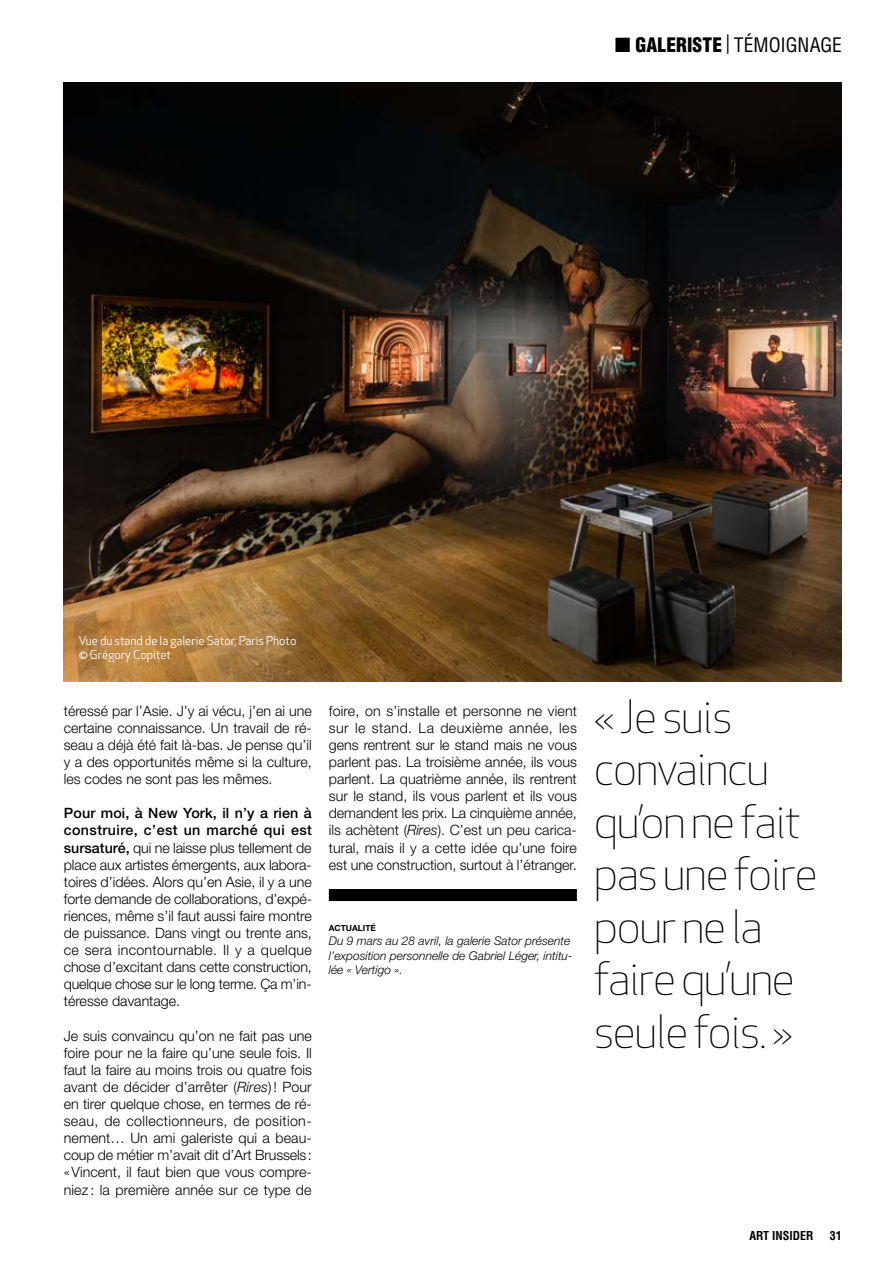
<style>
.page{position:relative;width:893px;height:1263px;background:#fff}
.page>*{position:absolute;margin:0;border:0;box-sizing:border-box;transform-origin:0 0}
.t1{font:300 45px/52.5px "Apex New";letter-spacing:-.03em;color:#000}
.t2{font:condensed 19.5px "Helvetica LT";letter-spacing:-.005em;color:#000}
.t3{font:900 condensed 19.5px "Helvetica LT";color:#000}
.t4{font:300 14.25px/17.1px "Helvetica Neue LT Std";color:#000;text-align:justify}
.t5{font:italic 300 12px/14.4px "Helvetica Neue LT Std";color:#000}
.t6{font:12px/14.4px "Apex New";color:#fff}
.t7{font:700 condensed 12px "Helvetica LT";color:#000}
.t8{font:700 8.4px "Helvetica Neue LT Std";color:#000}
.s1{font-family:"Apex New";font-weight:400;font-stretch:normal;font-size:28.5px}
.s2{font-weight:900}
.s3{font-weight:500}
.s4{font-style:italic}
</style>
<div class="page">
<div style="left:329px;top:889px;width:248px;height:12px;background:#000"></div>
<img style="left:64px;top:83px;width:778px;height:598px">
<h2 class="t3" style="left:614px;top:33px;width:32px"><span class="s1">▪</span>GALERIS</h2>
<h2 class="t2" style="left:703px;top:33px;width:141px"><span class="s2">te</span> | TÉMOIGNAGE</h2>
<p class="t6" style="left:79px;top:633px;width:219px">Vue du stand de la galerie Sator, Paris Photo © Grégory Copitet</p>
<p class="t4" style="left:64px;top:702px;width:250px">téressé par l’Asie. J’y ai vécu, j’en ai une certaine connaissance. Un travail de ré&shy;seau a déjà été fait là-bas. Je pense qu’il y a des opportunités même si la culture, les codes ne sont pas les mêmes.</p>
<p class="t4" style="left:64px;top:804px;width:250px"><span class="s3">Pour moi, à New York, il n’y a rien à construire, c’est un marché qui est sursaturé,</span> qui ne laisse plus tellement de place aux artistes émergents, aux labora&shy;toires d’idées. Alors qu’en Asie, il y a une forte demande de collaborations, d’expé&shy;riences, même s’il faut aussi faire montre de puissance. Dans vingt ou trente ans, ce sera incontournable. Il y a quelque chose d’excitant dans cette construction, quelque chose sur le long terme. Ça m’in&shy;téresse davantage.</p>
<p class="t4" style="left:64px;top:1027px;width:250px">Je suis convaincu qu’on ne fait pas une foire pour ne la faire qu’une seule fois. Il faut la faire au moins trois ou quatre fois avant de décider d’arrêter (<span class="s4">Rires</span>) ! Pour en tirer quelque chose, en termes de ré&shy;seau, de collectionneurs, de position&shy;nement… Un ami galeriste qui a beau&shy;coup de métier m’avait dit d’Art Brussels: «Vincent, il faut bien que vous compre&shy;niez : la première année sur ce type de</p>
<p class="t4" style="left:329px;top:702px;width:250px">foire, on s’installe et personne ne vient sur le stand. La deuxième année, les gens rentrent sur le stand mais ne vous parlent pas. La troisième année, ils vous parlent. La quatrième année, ils rentrent sur le stand, ils vous parlent et ils vous demandent les prix. La cinquième année, ils achètent (<span class="s4">Rires</span>). C’est un peu carica&shy;tural, mais il y a cette idée qu’une foire est une construction, surtout à l’étranger.</p>
<p class="t8" style="left:329px;top:922px;width:49px">ACTUALITÉ</p>
<p class="t5" style="left:329px;top:933px;width:245px">Du 9 mars au 28 avril, la galerie Sator présente l’exposition personnelle de Gabriel Léger, intitu&shy;lée « Vertigo ».</p>
<h1 class="t1" style="left:594px;top:691px;width:225px">« Je suis convaincu qu’on ne fait pas une foire pour ne la faire qu’une seule fois. »</h1>
<p class="t7" style="left:749px;top:1228px;width:66px">ART INSIDER</p>
<p class="t7" style="left:830px;top:1228px;width:13px">31</p>
</div>
